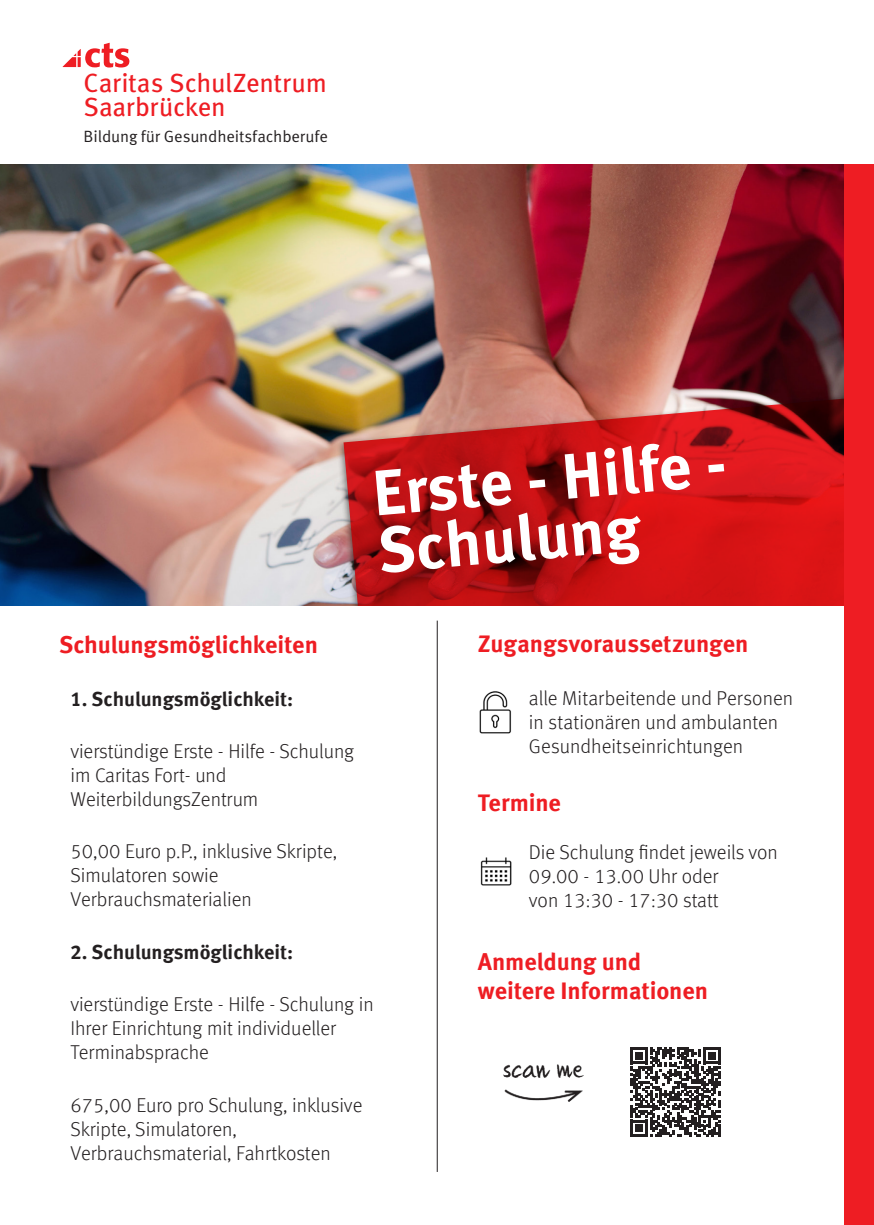
<style>
.page{position:relative;width:874px;height:1225px;background:#fff}
.page>*{position:absolute;margin:0;border:0;box-sizing:border-box;transform-origin:0 0}
.t1{font:700 64px "Meta Offc";color:#fff}
.t2{font:26.4px/24.6px "Meta Pro";letter-spacing:-.01em;color:#ee1d23}
.t3{font:700 24px "Meta Offc";letter-spacing:-.005em;color:#ee1d23}
.t4{font:300 20px/24px "Meta Offc";color:#231f20}
.t5{font:700 20px "Meta Offc";color:#231f20}
.t6{font:16.4px "Meta Pro";letter-spacing:-.01em;color:#231f20}
</style>
<div class="page">
<img style="left:0;top:164px;width:843px;height:442px">
<div style="left:336px;top:388px;width:537px;height:306px;background:#231f20;opacity:.5"></div>
<svg style="left:343px;top:392px;width:500px;height:214px;background:#bf2322"></svg>
<div style="left:0;top:606px;width:873px;height:132px;background:#fff"></div>
<div style="left:843px;top:164px;width:30px;height:1061px;background:#ee1d23"></div>
<hr style="left:436px;top:620px;width:1px;height:552px;background:#231f20">
<img style="left:479px;top:691px;width:33px;height:43px">
<svg style="left:62px;top:43px;width:67px;height:24px"></svg>
<img style="left:503px;top:1064px;width:81px;height:38px">
<svg style="left:630px;top:1047px;width:90px;height:90px"></svg>
<img style="left:480px;top:857px;width:32px;height:29px">
<p class="t2" style="left:84px;top:71px;width:245px">Caritas SchulZentrum<br>Saarbrücken</p>
<p class="t6" style="left:84px;top:126px;width:245px">Bildung für Gesundheitsfachberufe</p>
<p class="t1" style="left:369px;top:455px;width:356px;rotate:-5deg">Erste - Hilfe -</p>
<p class="t1" style="left:374px;top:513px;width:265px;rotate:-5deg">Schulung</p>
<p class="t3" style="left:59px;top:631px;width:260px">Schulungsmöglichkeiten</p>
<p class="t5" style="left:70px;top:687px;width:224px">1. Schulungsmöglichkeit:</p>
<p class="t4" style="left:70px;top:739px;width:285px">vierstündige Erste - Hilfe - Schulung</p>
<p class="t4" style="left:70px;top:763px;width:189px">im Caritas Fort- und<br>WeiterbildungsZentrum</p>
<p class="t4" style="left:70px;top:840px;width:268px">50,00 Euro p.P., inklusive Skripte,<br>Simulatoren sowie<br>Verbrauchsmaterialien</p>
<p class="t5" style="left:70px;top:940px;width:224px">2. Schulungsmöglichkeit:</p>
<p class="t4" style="left:70px;top:992px;width:305px">vierstündige Erste - Hilfe - Schulung in<br>Ihrer Einrichtung mit individueller<br>Terminabsprache</p>
<p class="t4" style="left:70px;top:1093px;width:293px">675,00 Euro pro Schulung, inklusive<br>Skripte, Simulatoren,<br>Verbrauchsmaterial, Fahrtkosten</p>
<p class="t3" style="left:477px;top:629px;width:272px">Zugangsvoraussetzungen</p>
<p class="t4" style="left:528px;top:686px;width:265px">alle Mitarbeitende und Personen in stationären und ambulanten<br>Gesundheitseinrichtungen</p>
<p class="t3" style="left:477px;top:788px;width:85px">Termine</p>
<p class="t4" style="left:528px;top:840px;width:250px">Die Schulung findet jeweils von<br>09.00 - 13.00 Uhr oder</p>
<p class="t4" style="left:528px;top:888px;width:191px">von 13:30 - 17:30 statt</p>
<p class="t3" style="left:477px;top:947px;width:165px">Anmeldung und</p>
<p class="t3" style="left:477px;top:976px;width:232px">weitere Informationen</p>
</div>
